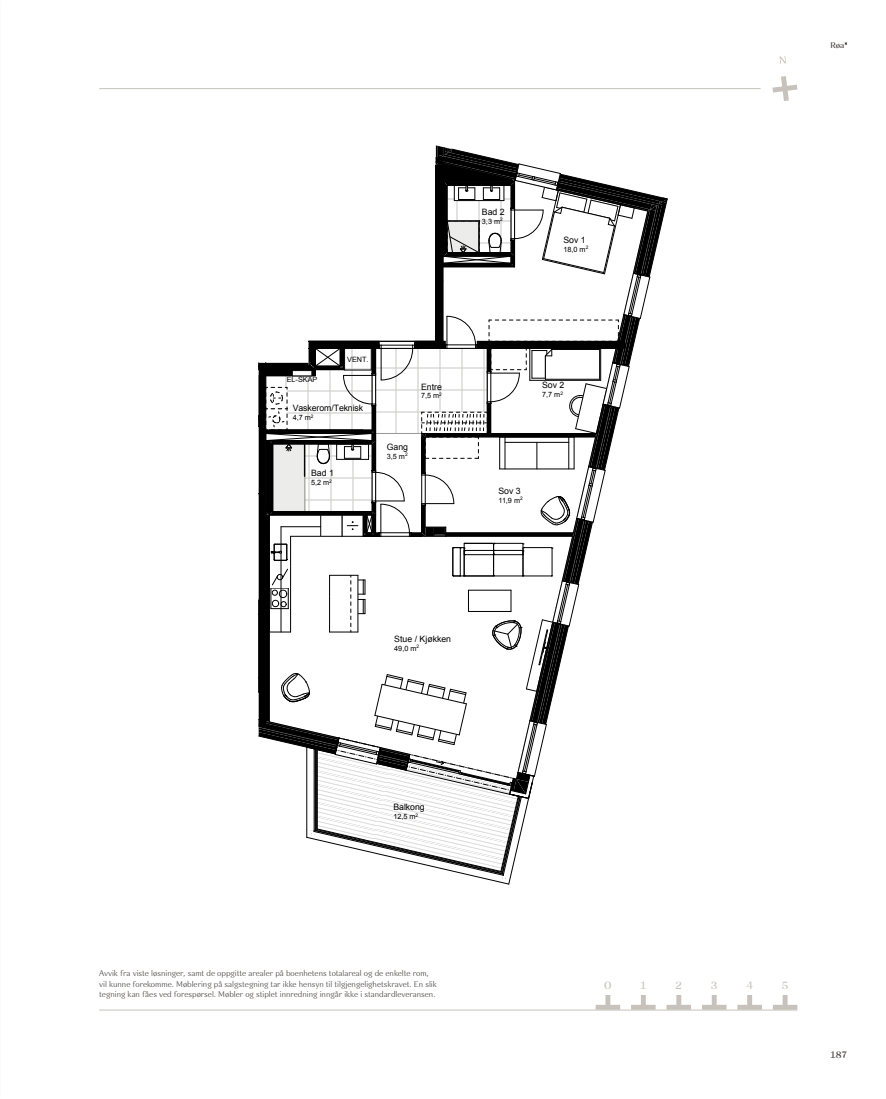
<style>
.page{position:relative;width:886px;height:1099px;background:#fff}
.page>*{position:absolute;margin:0;border:0;box-sizing:border-box;transform-origin:0 0}
.t1{font:500 11.25px "Rossanova";color:#c7c3bc}
.t2{font:500 10px "Rossanova";color:#413d3a}
.t3{font:300 8.75px/10.5px "Rossanova Text";color:#413d3a}
.t4{font:8.75px "Arial";color:#000}
.t5{font:500 8.75px "Rossanova";color:#413d3a}
.t6{font:7.25px "Arial";color:#000}
</style>
<div class="page">
<hr style="left:99px;top:1009px;width:698px;height:1px;background:#c7c3bc">
<hr style="left:99px;top:88px;width:661px;height:1px;background:#c7c3bc">
<svg style="left:772px;top:76px;width:25px;height:25px"></svg>
<svg style="left:773px;top:995px;width:24px;height:14px"></svg>
<svg style="left:779px;top:56px;width:7px;height:8px"></svg>
<svg style="left:737px;top:995px;width:25px;height:14px"></svg>
<svg style="left:702px;top:995px;width:24px;height:14px"></svg>
<svg style="left:666px;top:995px;width:25px;height:14px"></svg>
<svg style="left:631px;top:995px;width:25px;height:14px"></svg>
<svg style="left:596px;top:995px;width:24px;height:14px"></svg>
<svg style="left:258px;top:145px;width:410px;height:739px"></svg>
<hr style="left:308px;top:341px;width:128px;height:1px;background:#000">
<p class="t5" style="left:830px;top:39px;width:15px">Røa</p>
<p class="t4" style="left:482px;top:206px;width:24px">Bad 2</p>
<p class="t6" style="left:482px;top:216px;width:22px">3,3 m<sup>2</sup></p>
<p class="t4" style="left:563px;top:234px;width:24px">Sov 1</p>
<p class="t6" style="left:563px;top:244px;width:26px">18,0 m<sup>2</sup></p>
<p class="t6" style="left:287px;top:374px;width:32px">EL-SKAP</p>
<p class="t6" style="left:347px;top:354px;width:23px">VENT.</p>
<p class="t4" style="left:293px;top:402px;width:72px">Vaskerom/Teknisk</p>
<p class="t6" style="left:293px;top:413px;width:22px">4,7 m<sup>2</sup></p>
<p class="t4" style="left:311px;top:467px;width:24px">Bad 1</p>
<p class="t6" style="left:311px;top:478px;width:22px">5,2 m<sup>2</sup></p>
<p class="t4" style="left:421px;top:381px;width:22px">Entre</p>
<p class="t6" style="left:421px;top:391px;width:22px">7,5 m<sup>2</sup></p>
<p class="t4" style="left:387px;top:441px;width:23px">Gang</p>
<p class="t6" style="left:387px;top:451px;width:22px">3,5 m<sup>2</sup></p>
<p class="t4" style="left:542px;top:379px;width:24px">Sov 2</p>
<p class="t6" style="left:542px;top:390px;width:22px">7,7 m<sup>2</sup></p>
<p class="t4" style="left:498px;top:485px;width:24px">Sov 3</p>
<p class="t6" style="left:498px;top:495px;width:26px">11,9 m<sup>2</sup></p>
<p class="t4" style="left:394px;top:633px;width:58px">Stue / Kjøkken</p>
<p class="t6" style="left:394px;top:643px;width:26px">49,0 m<sup>2</sup></p>
<p class="t4" style="left:393px;top:801px;width:33px">Balkong</p>
<p class="t6" style="left:393px;top:811px;width:26px">12,5 m<sup>2</sup></p>
<p class="t3" style="left:99px;top:967px;width:339px">Avvik fra viste løsninger, samt de oppgitte arealer på boenhetens totalareal og de enkelte rom, vil kunne forekomme. Møblering på salgstegning tar ikke hensyn til tilgjengelighetskravet. En slik tegning kan fåes ved forespørsel. Møbler og stiplet innredning inngår ikke i standardleveransen.</p>
<p class="t1" style="left:604px;top:978px;width:9px">0</p>
<p class="t1" style="left:640px;top:978px;width:7px">1</p>
<p class="t1" style="left:675px;top:978px;width:6px">2</p>
<p class="t1" style="left:711px;top:978px;width:8px">3</p>
<p class="t1" style="left:746px;top:978px;width:8px">4</p>
<p class="t1" style="left:782px;top:978px;width:8px">5</p>
<p class="t2" style="left:830px;top:1048px;width:18px">187</p>
</div>
